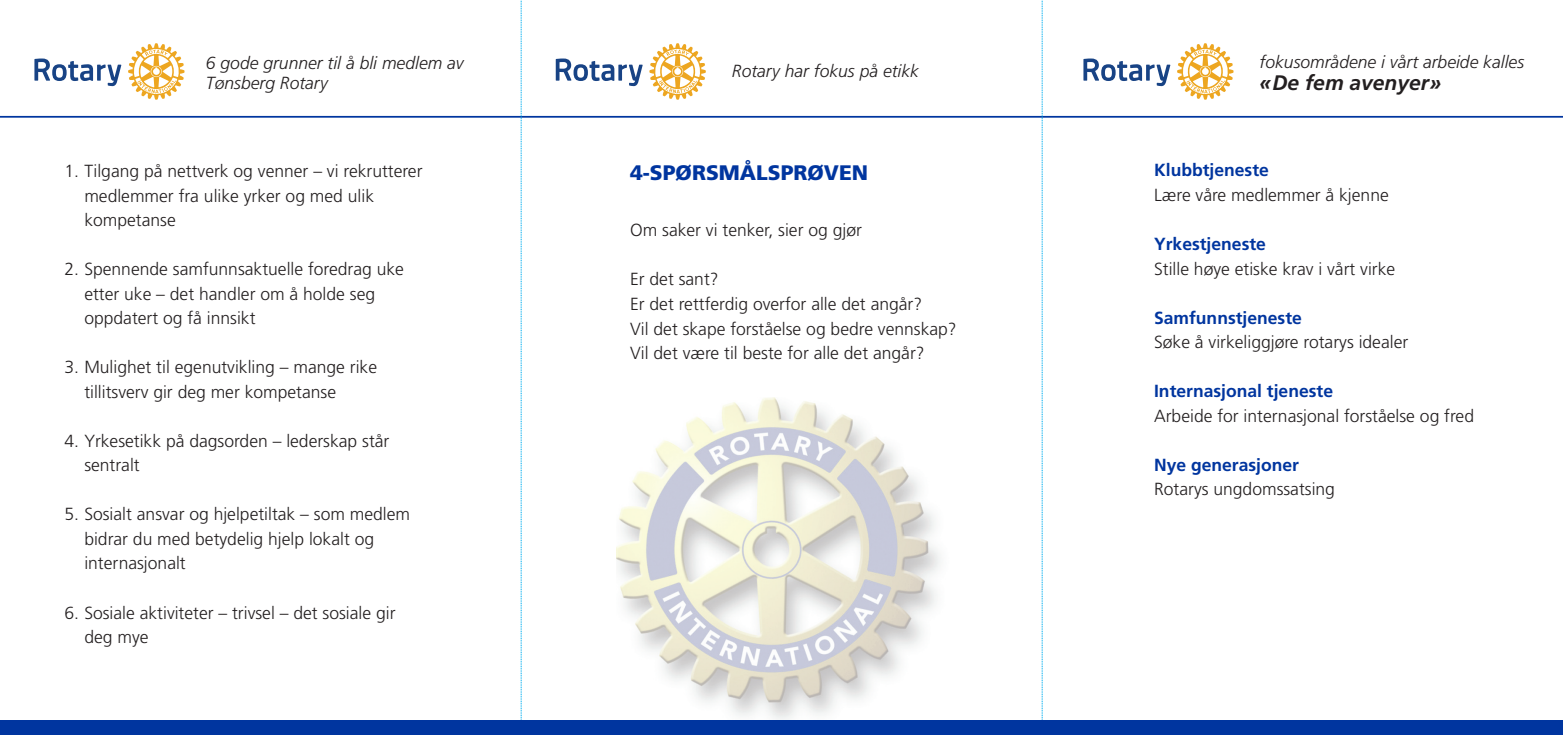
<style>
.page{position:relative;width:1563px;height:735px;background:#fff}
.page>*{position:absolute;margin:0;border:0;box-sizing:border-box;transform-origin:0 0}
.t1{font:900 21px "Frutiger";color:#00359f}
.t2{font:italic 700 21px "Frutiger";color:#231f20}
.t3{font:300 17.5px/24.5px "Frutiger";color:#231f20}
.t4{font:italic 300 17.5px/19.2px "Frutiger";color:#231f20}
.t5{font:700 17.5px "Frutiger";color:#00359f}
</style>
<div class="page">
<img style="left:616px;top:397px;width:324px;height:322px">
<svg style="left:34px;top:58px;width:87px;height:28px"></svg>
<svg style="left:128px;top:43px;width:56px;height:57px"></svg>
<svg style="left:556px;top:58px;width:86px;height:28px"></svg>
<svg style="left:649px;top:43px;width:57px;height:57px"></svg>
<svg style="left:1083px;top:58px;width:87px;height:28px"></svg>
<svg style="left:1177px;top:43px;width:56px;height:57px"></svg>
<hr style="left:0;top:116px;width:1563px;height:2px;background:#00359f">
<svg style="left:521px;top:0;width:1px;height:719px"></svg>
<svg style="left:1042px;top:0;width:1px;height:719px"></svg>
<div style="left:0;top:719px;width:1563px;height:15px;background:#00359f"></div>
<p class="t4" style="left:206px;top:55px;width:259px">6 gode grunner til å bli medlem av<br>Tønsberg Rotary</p>
<p class="t4" style="left:732px;top:62px;width:189px">Rotary har fokus på etikk</p>
<p class="t4" style="left:1259px;top:53px;width:266px">fokusområdene i vårt arbeide kalles</p>
<p class="t2" style="left:1259px;top:75px;width:184px">«De fem avenyer»</p>
<p class="t3" style="left:84px;top:160px;width:340px;text-indent:-20px">1. Tilgang på nettverk og venner – vi rekrutterer medlemmer fra ulike yrker og med ulik kompetanse</p>
<p class="t3" style="left:84px;top:258px;width:321px;text-indent:-20px">2. Spennende samfunnsaktuelle foredrag uke etter uke – det handler om å holde seg oppdatert og få innsikt</p>
<p class="t3" style="left:84px;top:356px;width:294px;text-indent:-20px">3. Mulighet til egenutvikling – mange rike tillitsverv gir deg mer kompetanse</p>
<p class="t3" style="left:84px;top:429px;width:307px;text-indent:-20px">4. Yrkesetikk på dagsorden – lederskap står sentralt</p>
<p class="t3" style="left:84px;top:503px;width:327px;text-indent:-20px">5. Sosialt ansvar og hjelpetiltak – som medlem bidrar du med betydelig hjelp lokalt og internasjonalt</p>
<p class="t3" style="left:84px;top:601px;width:313px;text-indent:-20px">6. Sosiale aktiviteter – trivsel – det sosiale gir deg mye</p>
<p class="t1" style="left:630px;top:164px;width:240px">4-SPØRSMÅLSPRØVEN</p>
<p class="t3" style="left:630px;top:219px;width:233px">Om saker vi tenker, sier og gjør</p>
<p class="t3" style="left:630px;top:268px;width:328px">Er det sant?<br>Er det rettferdig overfor alle det angår?<br>Vil det skape forståelse og bedre vennskap?<br>Vil det være til beste for alle det angår?</p>
<p class="t5" style="left:1154px;top:163px;width:116px">Klubbtjeneste</p>
<p class="t3" style="left:1154px;top:184px;width:236px">Lære våre medlemmer å kjenne</p>
<p class="t5" style="left:1154px;top:237px;width:113px">Yrkestjeneste</p>
<p class="t3" style="left:1154px;top:257px;width:243px">Stille høye etiske krav i vårt virke</p>
<p class="t5" style="left:1154px;top:310px;width:149px">Samfunnstjeneste</p>
<p class="t3" style="left:1154px;top:331px;width:256px">Søke å virkeliggjøre rotarys idealer</p>
<p class="t5" style="left:1154px;top:384px;width:180px">Internasjonal tjeneste</p>
<p class="t3" style="left:1154px;top:404px;width:321px">Arbeide for internasjonal forståelse og fred</p>
<p class="t5" style="left:1154px;top:457px;width:146px">Nye generasjoner</p>
<p class="t3" style="left:1154px;top:478px;width:182px">Rotarys ungdomssatsing</p>
</div>
